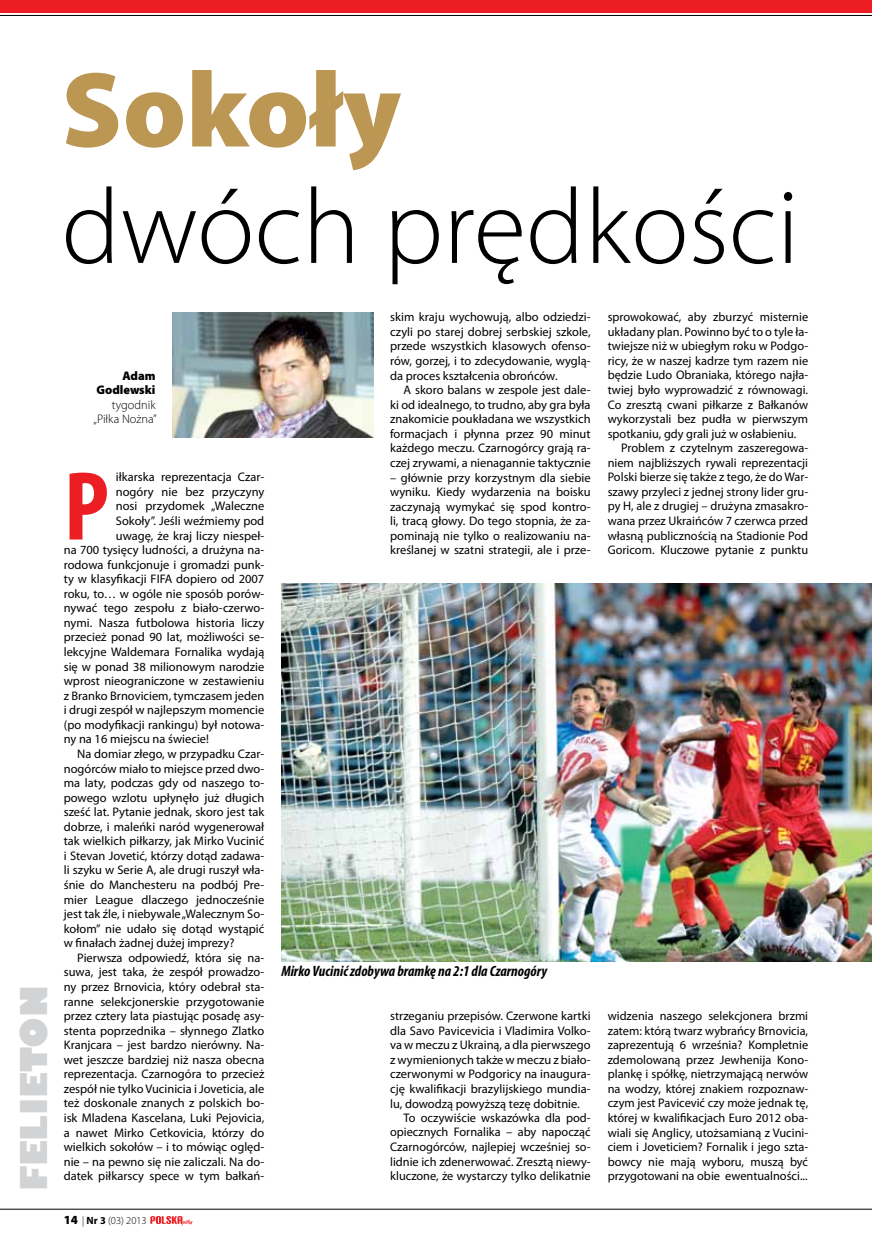
<style>
.page{position:relative;width:872px;height:1255px;background:#fff}
.page>*{position:absolute;margin:0;border:0;box-sizing:border-box;transform-origin:0 0}
.t1{font:300 107.7px "Myriad Pro";color:#000}
.t2{font:900 107.7px "Myriad Pro";color:#bb9753}
.t3{font:700 condensed 98.85px "Myriad Pro";color:#ed1d24}
.t4{font:800 36px "Gill Sans";color:#d1d3d4}
.t5{font:italic 700 condensed 15px "Myriad Pro";color:#000}
.t6{font:12.45px/14.5px "Myriad Pro";color:#000;text-align:justify}
.t7{font:300 12.45px/14.5px "Myriad Pro";color:#000;text-align:right}
.t8{font:900 12.45px/14.5px "Myriad Pro";color:#000;text-align:right}
.t9{font:300 10.5px "Myriad Pro";color:#000}
.s1{font-weight:900;font-size:12.45px}
.s2{font-weight:700}
</style>
<div class="page">
<hr style="left:0;top:15px;width:872px;height:1px;background:#000">
<div style="left:0;top:0;width:872px;height:13px;background:#ed1d24"></div>
<svg style="left:150px;top:1216px;width:42px;height:9px"></svg>
<hr style="left:0;top:1208px;width:872px;height:1px;background:#000">
<img style="left:281px;top:583px;width:591px;height:378px">
<img style="left:173px;top:313px;width:200px;height:124px">
<h3 class="t4" style="left:11px;top:1191px;width:208px;rotate:-90deg">felieton</h3>
<h1 class="t2" style="left:62px;top:38px;width:341px">Sokoły</h1>
<h1 class="t1" style="left:62px;top:162px;width:739px">dwóch prędkości</h1>
<p class="t8" style="left:96px;top:367px;width:61px">Adam<br>Godlewski</p>
<p class="t7" style="left:93px;top:397px;width:65px">tygodnik „Piłka Nożna”</p>
<h2 class="t3" style="left:64px;top:445px;width:47px">P</h2>
<p class="t6" style="left:116px;top:469px;width:150px">iłkarska reprezentacja Czar-</p>
<p class="t6" style="left:116px;top:484px;width:150px">nogóry nie bez przyczyny</p>
<p class="t6" style="left:116px;top:499px;width:150px">nosi przydomek „Waleczne</p>
<p class="t6" style="left:116px;top:513px;width:150px">Sokoły”. Jeśli weźmiemy pod</p>
<p class="t6" style="left:116px;top:528px;width:150px">uwagę, że kraj liczy niespeł-</p>
<p class="t6" style="left:64px;top:542px;width:202px">na 700 tysięcy ludności, a drużyna na-</p>
<p class="t6" style="left:64px;top:557px;width:202px">rodowa funkcjonuje i gromadzi punk-</p>
<p class="t6" style="left:64px;top:571px;width:202px">ty w klasyfikacji FIFA dopiero od 2007</p>
<p class="t6" style="left:64px;top:586px;width:202px">roku, to… w ogóle nie sposób porów-</p>
<p class="t6" style="left:64px;top:600px;width:202px">nywać tego zespołu z biało-czerwo-</p>
<p class="t6" style="left:64px;top:615px;width:202px">nymi. Nasza futbolowa historia liczy</p>
<p class="t6" style="left:64px;top:629px;width:202px">przecież ponad 90 lat, możliwości se-</p>
<p class="t6" style="left:64px;top:644px;width:202px">lekcyjne Waldemara Fornalika wydają</p>
<p class="t6" style="left:64px;top:659px;width:202px">się w ponad 38 milionowym narodzie</p>
<p class="t6" style="left:64px;top:673px;width:202px">wprost nieograniczone w zestawieniu</p>
<p class="t6" style="left:64px;top:688px;width:202px">z Branko Brnoviciem, tymczasem jeden</p>
<p class="t6" style="left:64px;top:702px;width:202px">i drugi zespół w najlepszym momencie</p>
<p class="t6" style="left:64px;top:717px;width:202px">(po modyfikacji rankingu) był notowa-</p>
<p class="t6" style="left:64px;top:731px;width:147px">ny na 16 miejscu na świecie!</p>
<p class="t6" style="left:77px;top:746px;width:188px">Na domiar złego, w przypadku Czar-</p>
<p class="t6" style="left:64px;top:760px;width:202px">nogórców miało to miejsce przed dwo-</p>
<p class="t6" style="left:64px;top:775px;width:202px">ma laty, podczas gdy od naszego to-</p>
<p class="t6" style="left:64px;top:790px;width:202px">powego wzlotu upłynęło już długich</p>
<p class="t6" style="left:64px;top:804px;width:202px">sześć lat. Pytanie jednak, skoro jest tak</p>
<p class="t6" style="left:64px;top:819px;width:202px">dobrze, i maleńki naród wygenerował</p>
<p class="t6" style="left:64px;top:833px;width:202px">tak wielkich piłkarzy, jak Mirko Vucinić</p>
<p class="t6" style="left:64px;top:848px;width:202px">i Stevan Jovetić, którzy dotąd zadawa-</p>
<p class="t6" style="left:64px;top:862px;width:202px">li szyku w Serie A, ale drugi ruszył wła-</p>
<p class="t6" style="left:64px;top:877px;width:202px">śnie do Manchesteru na podbój Pre-</p>
<p class="t6" style="left:64px;top:891px;width:202px">mier League dlaczego jednocześnie</p>
<p class="t6" style="left:64px;top:906px;width:202px">jest tak źle, i niebywale „Walecznym So-</p>
<p class="t6" style="left:64px;top:921px;width:202px">kołom” nie udało się dotąd wystąpić</p>
<p class="t6" style="left:64px;top:935px;width:172px">w finałach żadnej dużej imprezy?</p>
<p class="t6" style="left:77px;top:950px;width:188px">Pierwsza odpowiedź, która się na-</p>
<p class="t6" style="left:64px;top:964px;width:202px">suwa, jest taka, że zespół prowadzo-</p>
<p class="t6" style="left:64px;top:979px;width:202px">ny przez Brnovicia, który odebrał sta-</p>
<p class="t6" style="left:64px;top:993px;width:202px">ranne selekcjonerskie przygotowanie</p>
<p class="t6" style="left:64px;top:1008px;width:202px">przez cztery lata piastując posadę asy-</p>
<p class="t6" style="left:64px;top:1022px;width:202px">stenta poprzednika – słynnego Zlatko</p>
<p class="t6" style="left:64px;top:1037px;width:202px">Kranjcara – jest bardzo nierówny. Na-</p>
<p class="t6" style="left:64px;top:1052px;width:202px">wet jeszcze bardziej niż nasza obecna</p>
<p class="t6" style="left:64px;top:1066px;width:202px">reprezentacja. Czarnogóra to przecież</p>
<p class="t6" style="left:64px;top:1081px;width:202px">zespół nie tylko Vucinicia i Joveticia, ale</p>
<p class="t6" style="left:64px;top:1095px;width:202px">też doskonale znanych z polskich bo-</p>
<p class="t6" style="left:64px;top:1110px;width:202px">isk Mladena Kascelana, Luki Pejovicia,</p>
<p class="t6" style="left:64px;top:1124px;width:202px">a nawet Mirko Cetkovicia, którzy do</p>
<p class="t6" style="left:64px;top:1139px;width:202px">wielkich sokołów – i to mówiąc oględ-</p>
<p class="t6" style="left:64px;top:1153px;width:202px">nie – na pewno się nie zaliczali. Na do-</p>
<p class="t6" style="left:64px;top:1168px;width:202px">datek piłkarscy spece w tym bałkań-</p>
<p class="t9" style="left:64px;top:1213px;width:84px"><span class="s1">14</span> | <span class="s2">Nr 3</span> (03) 2013</p>
<p class="t6" style="left:390px;top:310px;width:202px">skim kraju wychowują, albo odziedzi&shy;czyli po starej dobrej serbskiej szkole, przede wszystkich klasowych ofenso&shy;rów, gorzej, i to zdecydowanie, wyglą&shy;da proces kształcenia obrońców.</p>
<p class="t6" style="left:390px;top:382px;width:202px;text-indent:13px">A skoro balans w zespole jest dale&shy;ki od idealnego, to trudno, aby gra była znakomicie poukładana we wszystkich formacjach i płynna przez 90 minut każdego meczu. Czarnogórcy grają ra&shy;czej zrywami, a nienagannie taktycznie</p>
<p class="t6" style="left:390px;top:470px;width:202px">– głównie przy korzystnym dla siebie wyniku. Kiedy wydarzenia na boisku zaczynają wymykać się spod kontro&shy;li, tracą głowy. Do tego stopnia, że za&shy;pominają nie tylko o realizowaniu na&shy;kreślanej w szatni strategii, ale i prze-</p>
<p class="t5" style="left:281px;top:961px;width:267px">Mirko Vucinić zdobywa bramkę na 2:1 dla Czarnogóry</p>
<p class="t6" style="left:390px;top:1008px;width:202px">strzeganiu przepisów. Czerwone kartki</p>
<p class="t6" style="left:390px;top:1023px;width:202px">dla Savo Pavicevicia i Vladimira Volko-</p>
<p class="t6" style="left:390px;top:1037px;width:202px">va w meczu z Ukrainą, a dla pierwszego</p>
<p class="t6" style="left:390px;top:1052px;width:202px">z wymienionych także w meczu z biało-</p>
<p class="t6" style="left:390px;top:1066px;width:202px">czerwonymi w Podgoricy na inaugura-</p>
<p class="t6" style="left:390px;top:1081px;width:202px">cję kwalifikacji brazylijskiego mundia-</p>
<p class="t6" style="left:390px;top:1095px;width:191px">lu, dowodzą powyższą tezę dobitnie.</p>
<p class="t6" style="left:403px;top:1110px;width:188px">To oczywiście wskazówka dla pod-</p>
<p class="t6" style="left:390px;top:1124px;width:202px">opiecznych Fornalika – aby napocząć</p>
<p class="t6" style="left:390px;top:1139px;width:202px">Czarnogórców, najlepiej wcześniej so-</p>
<p class="t6" style="left:390px;top:1153px;width:202px">lidnie ich zdenerwować. Zresztą niewy-</p>
<p class="t6" style="left:390px;top:1168px;width:202px">kluczone, że wystarczy tylko delikatnie</p>
<p class="t6" style="left:608px;top:309px;width:202px">sprowokować, aby zburzyć misternie</p>
<p class="t6" style="left:608px;top:324px;width:202px">układany plan. Powinno być to o tyle ła-</p>
<p class="t6" style="left:608px;top:338px;width:202px">twiejsze niż w ubiegłym roku w Podgo-</p>
<p class="t6" style="left:608px;top:353px;width:202px">ricy, że w naszej kadrze tym razem nie</p>
<p class="t6" style="left:608px;top:368px;width:202px">będzie Ludo Obraniaka, którego najła-</p>
<p class="t6" style="left:608px;top:382px;width:202px">twiej było wyprowadzić z równowagi.</p>
<p class="t6" style="left:608px;top:397px;width:202px">Co zresztą cwani piłkarze z Bałkanów</p>
<p class="t6" style="left:608px;top:411px;width:202px">wykorzystali bez pudła w pierwszym</p>
<p class="t6" style="left:608px;top:426px;width:190px">spotkaniu, gdy grali już w osłabieniu.</p>
<p class="t6" style="left:621px;top:440px;width:188px">Problem z czytelnym zaszeregowa-</p>
<p class="t6" style="left:608px;top:455px;width:202px">niem najbliższych rywali reprezentacji</p>
<p class="t6" style="left:608px;top:469px;width:202px">Polski bierze się także z tego, że do War-</p>
<p class="t6" style="left:608px;top:484px;width:202px">szawy przyleci z jednej strony lider gru-</p>
<p class="t6" style="left:608px;top:499px;width:202px">py H, ale z drugiej – drużyna zmasakro-</p>
<p class="t6" style="left:608px;top:513px;width:202px">wana przez Ukraińców 7 czerwca przed</p>
<p class="t6" style="left:608px;top:528px;width:202px">własną publicznością na Stadionie Pod</p>
<p class="t6" style="left:608px;top:542px;width:202px">Goricom. Kluczowe pytanie z punktu</p>
<p class="t6" style="left:608px;top:1008px;width:202px">widzenia naszego selekcjonera brzmi zatem: którą twarz wybrańcy Brnovicia, zaprezentują 6 września? Kompletnie zdemolowaną przez Jewhenija Kono&shy;plankę i spółkę, nietrzymającą nerwów na wodzy, której znakiem rozpoznaw&shy;czym jest Pavicević czy może jednak tę, której w kwalifikacjach Euro 2012 oba&shy;wiali się Anglicy, utożsamianą z Vucini&shy;ciem i Joveticiem? Fornalik i jego szta&shy;bowcy nie mają wyboru, muszą być przygotowani na obie ewentualności...</p>
</div>
